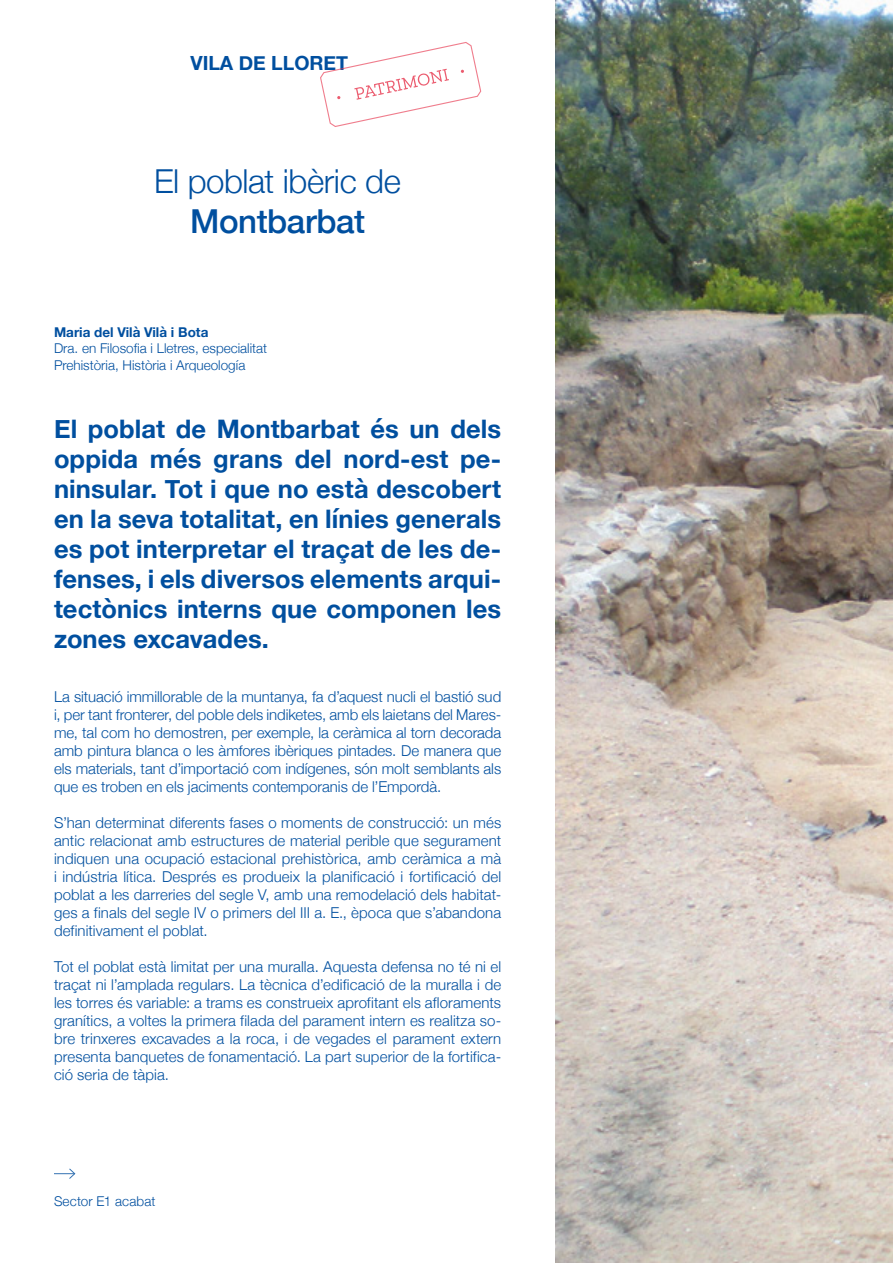
<style>
.page{position:relative;width:893px;height:1263px;background:#fff}
.page>*{position:absolute;margin:0;border:0;box-sizing:border-box;transform-origin:0 0}
.t1{font:300 33px "Helvetica Neue";letter-spacing:-.015em;color:#004f9f}
.t2{font:500 33px "Helvetica Neue";letter-spacing:-.015em;color:#004f9f}
.t3{font:700 25.5px/30px "Helvetica Neue";letter-spacing:.005em;color:#004f9f;text-align:justify}
.t4{font:700 19.5px "Helvetica Neue";color:#004f9f}
.t5{font:300 15px/18px "Helvetica Neue";letter-spacing:.005em;color:#004f9f;text-align:justify}
.t6{font:300 13.5px/16.2px "Helvetica Neue";color:#004f9f}
.t7{font:700 13.5px "Helvetica Neue";color:#004f9f}
</style>
<div class="page">
<img style="left:555px;top:0;width:338px;height:1263px">
<svg style="left:54px;top:1168px;width:22px;height:11px"></svg>
<svg style="left:320px;top:42px;width:162px;height:85px"></svg>
<h3 class="t4" style="left:190px;top:48px;width:159px">VILA DE LLORET</h3>
<h1 class="t1" style="left:154px;top:155px;width:248px">El poblat ibèric de</h1>
<h1 class="t2" style="left:190px;top:194px;width:176px">Montbarbat</h1>
<p class="t7" style="left:54px;top:322px;width:156px">Maria del Vilà Vilà i Bota</p>
<p class="t6" style="left:54px;top:339px;width:215px">Dra. en Filosofia i Lletres, especialitat<br>Prehistòria, Història i Arqueología</p>
<p class="t3" style="left:54px;top:414px;width:449px">El poblat de Montbarbat és un dels oppida més grans del nord-est pe&shy;ninsular. Tot i que no està descobert en la seva totalitat, en línies generals es pot interpretar el traçat de les de&shy;fenses, i els diversos elements arqui&shy;tectònics interns que componen les zones excavades.</p>
<p class="t5" style="left:54px;top:687px;width:449px">La situació immillorable de la muntanya, fa d’aquest nucli el bastió sud i, per tant fronterer, del poble dels indiketes, amb els laietans del Mares&shy;me, tal com ho demostren, per exemple, la ceràmica al torn decorada amb pintura blanca o les àmfores ibèriques pintades. De manera que els materials, tant d’importació com indígenes, són molt semblants als que es troben en els jaciments contemporanis de l’Empordà.</p>
<p class="t5" style="left:54px;top:813px;width:449px">S’han determinat diferents fases o moments de construcció: un més antic relacionat amb estructures de material perible que segurament indiquen una ocupació estacional prehistòrica, amb ceràmica a mà i indústria lítica. Després es produeix la planificació i fortificació del poblat a les darreries del segle V, amb una remodelació dels habitat&shy;ges a finals del segle IV o primers del III a. E., època que s’abandona definitivament el poblat.</p>
<p class="t5" style="left:54px;top:957px;width:449px">Tot el poblat està limitat per una muralla. Aquesta defensa no té ni el traçat ni l’amplada regulars. La tècnica d’edificació de la muralla i de les torres és variable: a trams es construeix aprofitant els afloraments granítics, a voltes la primera filada del parament intern es realitza so&shy;bre trinxeres excavades a la roca, i de vegades el parament extern presenta banquetes de fonamentació. La part superior de la fortifica&shy;ció seria de tàpia.</p>
<p class="t6" style="left:54px;top:1192px;width:103px">Sector E1 acabat</p>
</div>
